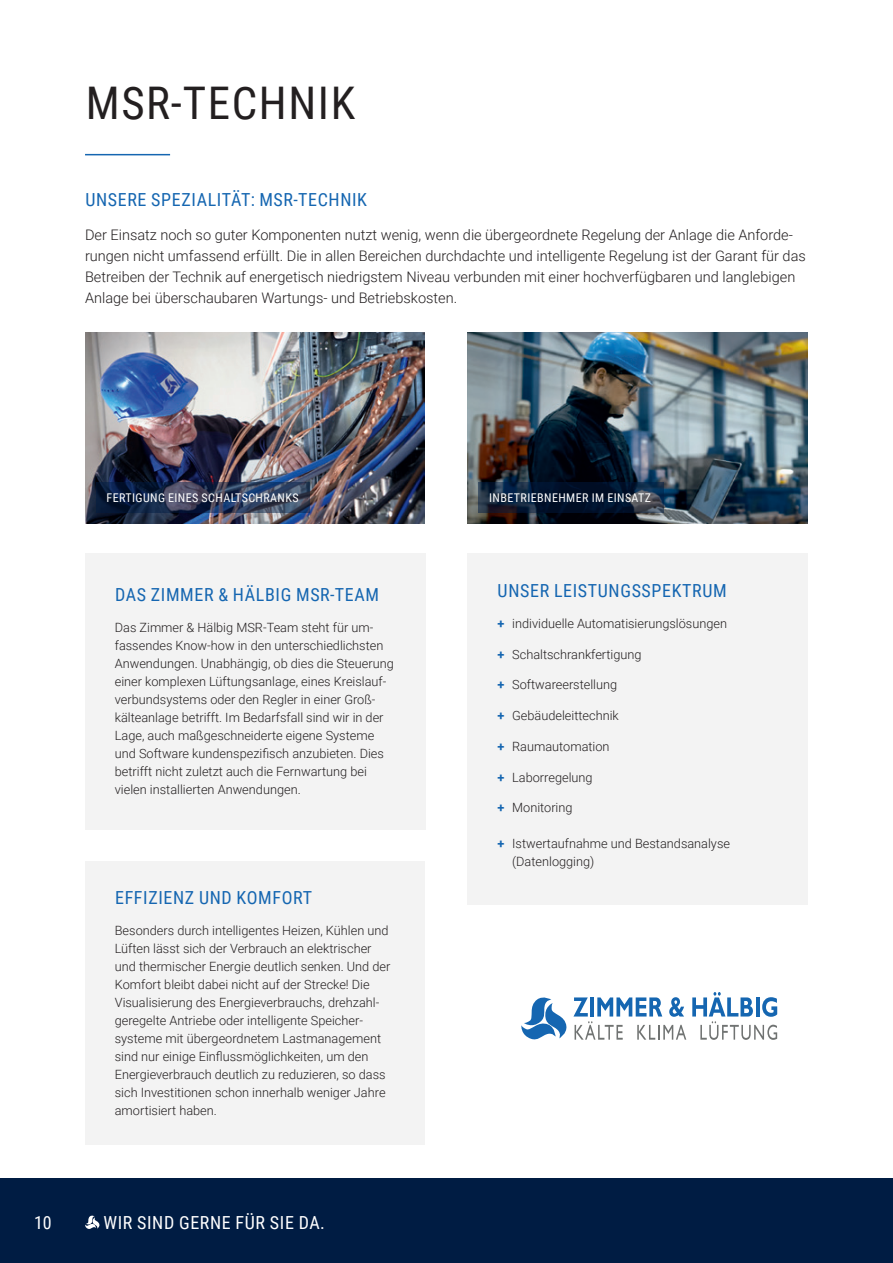
<style>
.page{position:relative;width:893px;height:1263px;background:#fff}
.page>*{position:absolute;margin:0;border:0;box-sizing:border-box;transform-origin:0 0}
.t1{font:45px "Roboto Condensed";letter-spacing:.035em;color:#231f20}
.t2{font:18px "Roboto Condensed";letter-spacing:.035em;color:#1566b1}
.t3{font:18px "Roboto Condensed";letter-spacing:.035em;color:#fff}
.t4{font:300 14.55px/21px "Roboto";color:#231f20}
.t5{font:300 12.75px/18px "Roboto";color:#231f20}
.t6{font:12px "Roboto Condensed";letter-spacing:.035em;color:#fff}
.s1{font-weight:700;color:#1566b1}
</style>
<div class="page">
<div style="left:0;top:1178px;width:893px;height:85px;background:#001c43"></div>
<svg style="left:85px;top:1215px;width:15px;height:14px"></svg>
<hr style="left:85px;top:154px;width:85px;height:1px;background:#1566b1">
<img style="left:85px;top:332px;width:340px;height:191px">
<img style="left:468px;top:332px;width:340px;height:191px">
<div style="left:85px;top:554px;width:340px;height:276px;background:#f3f3f3"></div>
<div style="left:468px;top:554px;width:340px;height:351px;background:#f3f3f3"></div>
<svg style="left:96px;top:483px;width:213px;height:30px;background:#283653"></svg>
<svg style="left:478px;top:483px;width:186px;height:30px;background:#102138"></svg>
<div style="left:85px;top:861px;width:340px;height:284px;background:#f3f3f3"></div>
<svg style="left:573px;top:997px;width:113px;height:43px"></svg>
<svg style="left:692px;top:992px;width:85px;height:48px"></svg>
<svg style="left:521px;top:997px;width:46px;height:43px"></svg>
<h1 class="t1" style="left:86px;top:71px;width:271px">MSR-TECHNIK</h1>
<h2 class="t2" style="left:85px;top:187px;width:283px">UNSERE SPEZIALITÄT: MSR-TECHNIK</h2>
<p class="t4" style="left:85px;top:224px;width:722px">Der Einsatz noch so guter Komponenten nutzt wenig, wenn die übergeordnete Regelung der Anlage die Anforde&shy;rungen nicht umfassend erfüllt. Die in allen Bereichen durchdachte und intelligente Regelung ist der Garant für das Betreiben der Technik auf energetisch niedrigstem Niveau verbunden mit einer hochverfügbaren und langlebigen Anlage bei überschaubaren Wartungs- und Betriebskosten.</p>
<p class="t6" style="left:107px;top:489px;width:194px">FERTIGUNG EINES SCHALTSCHRANKS</p>
<p class="t6" style="left:489px;top:489px;width:163px">INBETRIEBNEHMER IM EINSATZ</p>
<h2 class="t2" style="left:115px;top:582px;width:265px">DAS ZIMMER &amp; HÄLBIG MSR-TEAM</h2>
<p class="t5" style="left:115px;top:618px;width:280px">Das Zimmer &amp; Hälbig MSR-Team steht für um&shy;fassendes Know-how in den unterschiedlichsten Anwendungen. Unabhängig, ob dies die Steuerung einer komplexen Lüftungsanlage, eines Kreislauf&shy;verbundsystems oder den Regler in einer Groß&shy;kälteanlage betrifft. Im Bedarfsfall sind wir in der Lage, auch maßgeschneiderte eigene Systeme und Software kundenspezifisch anzubieten. Dies betrifft nicht zuletzt auch die Fernwartung bei vielen installierten Anwendungen.</p>
<h2 class="t2" style="left:115px;top:885px;width:198px">EFFIZIENZ UND KOMFORT</h2>
<p class="t5" style="left:115px;top:921px;width:277px">Besonders durch intelligentes Heizen, Kühlen und Lüften lässt sich der Verbrauch an elektrischer und thermischer Energie deutlich senken. Und der Komfort bleibt dabei nicht auf der Strecke! Die Visualisierung des Energieverbrauchs, drehzahl&shy;geregelte Antriebe oder intelligente Speicher&shy;systeme mit übergeordnetem Lastmanagement sind nur einige Einflussmöglichkeiten, um den Energieverbrauch deutlich zu reduzieren, so dass sich Investitionen schon innerhalb weniger Jahre amortisiert haben.</p>
<h2 class="t3" style="left:34px;top:1210px;width:19px">10</h2>
<h2 class="t3" style="left:103px;top:1210px;width:223px">WIR SIND GERNE FÜR SIE DA.</h2>
<h2 class="t2" style="left:498px;top:578px;width:231px">UNSER LEISTUNGSSPEKTRUM</h2>
<p class="t5" style="left:497px;top:614px;width:231px"><span class="s1">+</span> individuelle Automatisierungslösungen</p>
<p class="t5" style="left:497px;top:645px;width:146px"><span class="s1">+</span> Schaltschrankfertigung</p>
<p class="t5" style="left:497px;top:675px;width:121px"><span class="s1">+</span> Softwareerstellung</p>
<p class="t5" style="left:497px;top:706px;width:123px"><span class="s1">+</span> Gebäudeleittechnik</p>
<p class="t5" style="left:497px;top:737px;width:114px"><span class="s1">+</span> Raumautomation</p>
<p class="t5" style="left:497px;top:768px;width:97px"><span class="s1">+</span> Laborregelung</p>
<p class="t5" style="left:497px;top:798px;width:77px"><span class="s1">+</span> Monitoring</p>
<p class="t5" style="left:512px;top:834px;width:219px;text-indent:-15px"><span class="s1">+</span> Istwertaufnahme und Bestandsanalyse (Datenlogging)</p>
</div>
